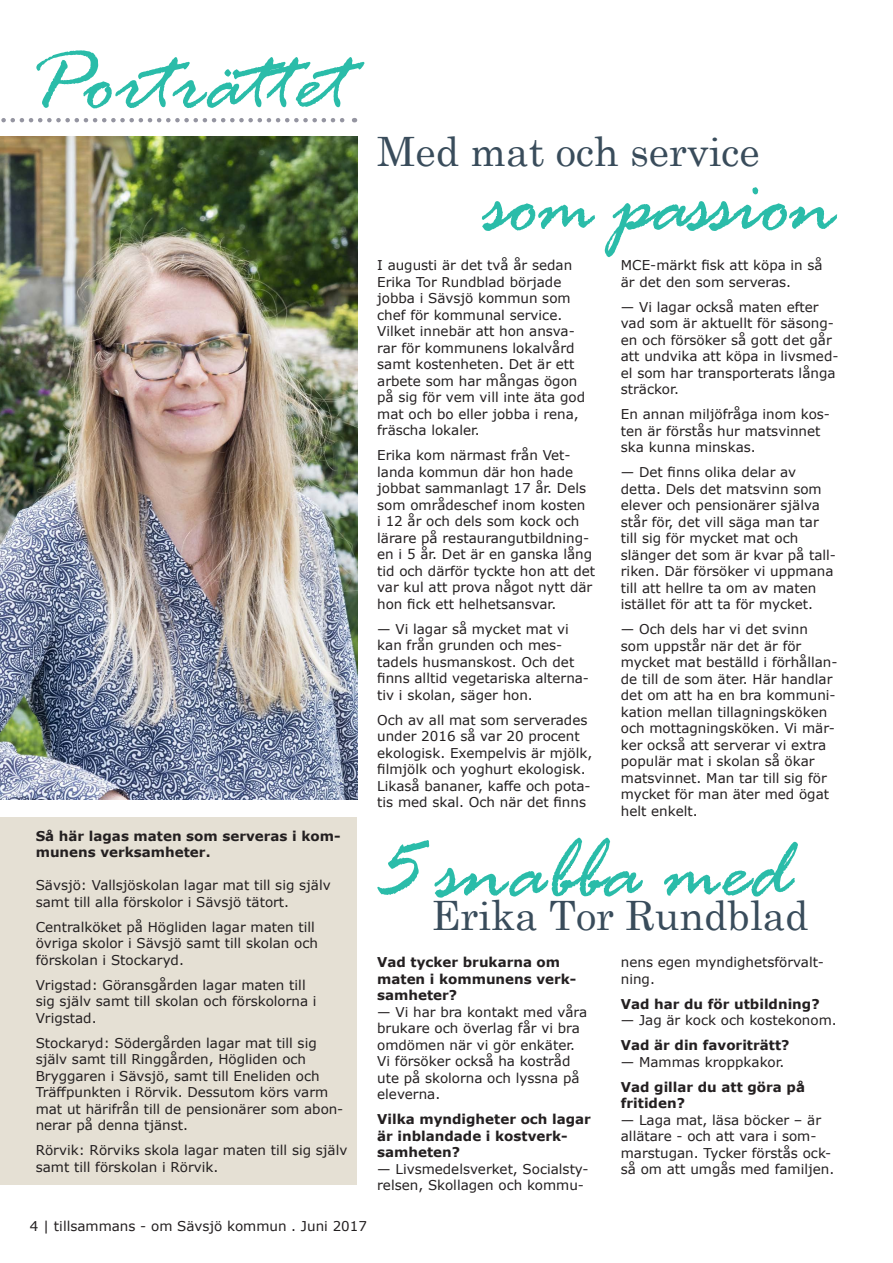
<style>
.page{position:relative;width:893px;height:1263px;background:#fff}
.page>*{position:absolute;margin:0;border:0;box-sizing:border-box;transform-origin:0 0}
.t1{font:italic 90px "Rage";color:#2abca9}
.t2{font:italic 90px "Rage";letter-spacing:-.02em;color:#2abca9}
.t3{font:40.5px "Century Schoolbook";color:#394c5b}
.t4{font:13.5px/16.5px "Verdana";color:#231f20}
.t5{font:700 13.5px/16.5px "Verdana";color:#231f20}
</style>
<div class="page">
<div style="left:0;top:817px;width:357px;height:368px;background:#e5e0d4"></div>
<svg style="left:1px;top:118px;width:354px;height:4px"></svg>
<img style="left:0;top:136px;width:357px;height:663px">
<h1 class="t1" style="left:29px;top:35px;width:321px">Porträttet</h1>
<p class="t5" style="left:36px;top:827px;width:306px">Så här lagas maten som serveras i kom&shy;munens verksamheter.</p>
<p class="t4" style="left:36px;top:877px;width:296px">Sävsjö: Vallsjöskolan lagar mat till sig själv samt till alla förskolor i Sävsjö tätort.</p>
<p class="t4" style="left:36px;top:918px;width:284px">Centralköket på Högliden lagar maten till övriga skolor i Sävsjö samt till skolan och förskolan i Stockaryd.</p>
<p class="t4" style="left:36px;top:976px;width:282px">Vrigstad: Göransgården lagar maten till sig själv samt till skolan och förskolorna i<br>Vrigstad.</p>
<p class="t4" style="left:36px;top:1034px;width:309px">Stockaryd: Södergården lagar mat till sig själv samt till Ringgården, Högliden och Bryggaren i Sävsjö, samt till Eneliden och Träffpunkten i Rörvik. Dessutom körs varm mat ut härifrån till de pensionärer som abon&shy;nerar på denna tjänst.</p>
<p class="t4" style="left:36px;top:1142px;width:313px">Rörvik: Rörviks skola lagar maten till sig själv samt till förskolan i Rörvik.</p>
<h2 class="t3" style="left:377px;top:118px;width:384px">Med mat och service</h2>
<h1 class="t2" style="left:485px;top:156px;width:353px">som passion</h1>
<p class="t4" style="left:377px;top:257px;width:209px">I augusti är det två år sedan<br>Erika Tor Rundblad började jobba i Sävsjö kommun som chef för kommunal service.<br>Vilket innebär att hon ansva&shy;rar för kommunens lokalvård samt kostenheten. Det är ett arbete som har mångas ögon på sig för vem vill inte äta god mat och bo eller jobba i rena, fräscha lokaler.</p>
<p class="t4" style="left:377px;top:447px;width:220px">Erika kom närmast från Vet&shy;landa kommun där hon hade jobbat sammanlagt 17 år. Dels som områdeschef inom kosten<br>i 12 år och dels som kock och lärare på restaurangutbildning&shy;en i 5 år. Det är en ganska lång tid och därför tyckte hon att det var kul att prova något nytt där hon fick ett helhetsansvar.</p>
<p class="t4" style="left:377px;top:621px;width:213px">— Vi lagar så mycket mat vi kan från grunden och mes&shy;tadels husmanskost. Och det finns alltid vegetariska alterna&shy;tiv i skolan, säger hon.</p>
<p class="t4" style="left:377px;top:712px;width:217px">Och av all mat som serverades under 2016 så var 20 procent ekologisk. Exempelvis är mjölk, filmjölk och yoghurt ekologisk.<br>Likaså bananer, kaffe och pota&shy;tis med skal. Och när det finns</p>
<p class="t4" style="left:621px;top:257px;width:203px">MCE-märkt fisk att köpa in så är det den som serveras.</p>
<p class="t4" style="left:621px;top:299px;width:219px">— Vi lagar också maten efter vad som är aktuellt för säsong&shy;en och försöker så gott det går att undvika att köpa in livsmed&shy;el som har transporterats långa sträckor.</p>
<p class="t4" style="left:621px;top:406px;width:211px">En annan miljöfråga inom kos&shy;ten är förstås hur matsvinnet ska kunna minskas.</p>
<p class="t4" style="left:621px;top:464px;width:217px">— Det finns olika delar av detta. Dels det matsvinn som elever och pensionärer själva står för, det vill säga man tar till sig för mycket mat och slänger det som är kvar på tall&shy;riken. Där försöker vi uppmana till att hellre ta om av maten istället för att ta för mycket.</p>
<p class="t4" style="left:621px;top:621px;width:218px">— Och dels har vi det svinn som uppstår när det är för mycket mat beställd i förhållan&shy;de till de som äter. Här handlar det om att ha en bra kommuni&shy;kation mellan tillagningsköken och mottagningsköken. Vi mär&shy;ker också att serverar vi extra populär mat i skolan så ökar matsvinnet. Man tar till sig för mycket för man äter med ögat helt enkelt.</p>
<h1 class="t1" style="left:377px;top:823px;width:415px">5 snabba med</h1>
<h2 class="t3" style="left:431px;top:881px;width:379px">Erika Tor Rundblad</h2>
<p class="t5" style="left:377px;top:954px;width:201px">Vad tycker brukarna om maten i kommunens verk&shy;samheter?</p>
<p class="t4" style="left:377px;top:1004px;width:212px">— Vi har bra kontakt med våra brukare och överlag får vi bra omdömen när vi gör enkäter.<br>Vi försöker också ha kostråd ute på skolorna och lyssna på eleverna.</p>
<p class="t5" style="left:377px;top:1111px;width:215px">Vilka myndigheter och lagar är inblandade i kostverk&shy;samheten?</p>
<p class="t4" style="left:377px;top:1161px;width:213px">— Livsmedelsverket, Socialsty&shy;relsen, Skollagen och kommu-</p>
<p class="t4" style="left:621px;top:954px;width:205px">nens egen myndighetsförvalt&shy;ning.</p>
<p class="t5" style="left:621px;top:995px;width:200px">Vad har du för utbildning?</p>
<p class="t4" style="left:621px;top:1012px;width:217px">— Jag är kock och kostekonom.</p>
<p class="t5" style="left:621px;top:1037px;width:170px">Vad är din favoriträtt?</p>
<p class="t4" style="left:621px;top:1054px;width:165px">— Mammas kroppkakor.</p>
<p class="t5" style="left:621px;top:1078px;width:186px">Vad gillar du att göra på fritiden?</p>
<p class="t4" style="left:621px;top:1111px;width:215px">— Laga mat, läsa böcker – är allätare - och att vara i som&shy;marstugan. Tycker förstås ock&shy;så om att umgås med familjen.</p>
<p class="t4" style="left:30px;top:1217px;width:339px">4 | tillsammans - om Sävsjö kommun . Juni 2017</p>
</div>
